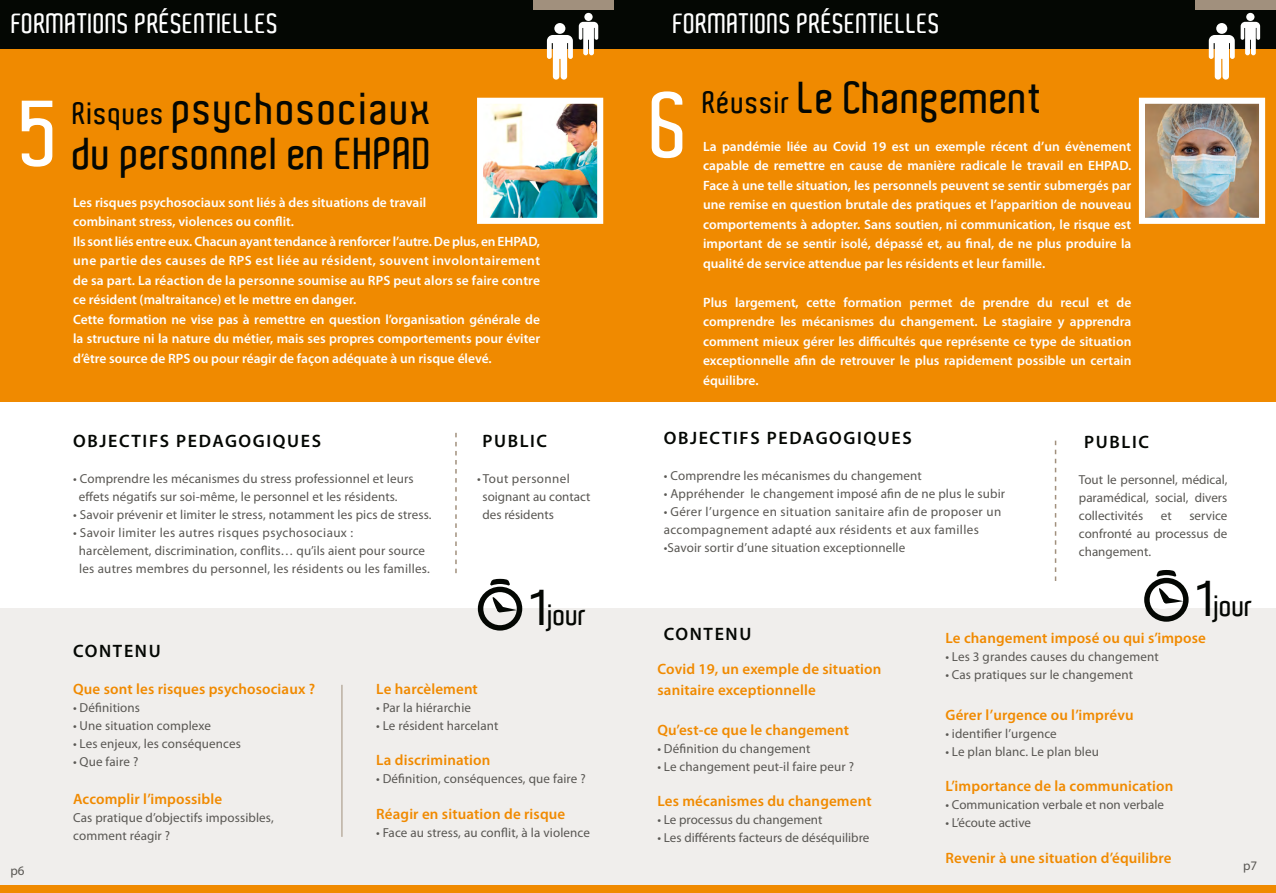
<style>
.page{position:relative;width:1276px;height:893px;background:#fff}
.page>*{position:absolute;margin:0;border:0;box-sizing:border-box;transform-origin:0 0}
.t1{font:600 90px "Aldo";color:#fff}
.t2{font:600 43.5px/45px "Aldo";letter-spacing:.01em;color:#040703}
.t3{font:600 28.65px "Aldo";color:#040703}
.t4{font:600 27px "Aldo";letter-spacing:.01em;color:#fff}
.t5{font:600 18px "Myriad Pro";letter-spacing:.09em;color:#040703}
.t6{font:600 15px/20.2px "Myriad Pro";letter-spacing:.01em;color:#f08a00}
.t7{font:600 13.5px/19.5px "Myriad Pro";color:#fff;text-align:justify}
.t8{font:13.05px/18px "Myriad Pro";letter-spacing:.01em;color:#595753}
.t9{font:13.05px/18px "Myriad Pro";letter-spacing:.03em;color:#595753}
.s1{font-size:30px}
.s2{font-size:49.05px}
</style>
<div class="page">
<div style="left:0;top:609px;width:638px;height:284px;background:#f0eeec"></div>
<div style="left:636px;top:609px;width:640px;height:284px;background:#f0eeec"></div>
<div style="left:0;top:49px;width:638px;height:352px;background:#f08a00"></div>
<div style="left:629px;top:48px;width:647px;height:353px;background:#f08a00"></div>
<div style="left:0;top:886px;width:638px;height:7px;background:#f08a00"></div>
<div style="left:632px;top:886px;width:644px;height:7px;background:#f08a00"></div>
<div style="left:0;top:0;width:638px;height:49px;background:#040703"></div>
<div style="left:636px;top:0;width:640px;height:49px;background:#040703"></div>
<div style="left:533px;top:0;width:81px;height:9px;background:#a1907d"></div>
<div style="left:1195px;top:0;width:81px;height:9px;background:#a1907d"></div>
<div style="left:554px;top:23px;width:11px;height:11px;background:#fff;border-radius:50%"></div>
<svg style="left:547px;top:35px;width:26px;height:45px"></svg>
<div style="left:584px;top:13px;width:8px;height:8px;background:#fff;border-radius:50%"></div>
<svg style="left:579px;top:22px;width:19px;height:33px"></svg>
<div style="left:1216px;top:23px;width:11px;height:11px;background:#fff;border-radius:50%"></div>
<svg style="left:1208px;top:35px;width:26px;height:45px"></svg>
<div style="left:1246px;top:13px;width:8px;height:8px;background:#fff;border-radius:50%"></div>
<svg style="left:1240px;top:22px;width:20px;height:33px"></svg>
<hr style="left:342px;top:685px;width:1px;height:152px;background:#a1907d">
<img style="left:484px;top:105px;width:112px;height:112px">
<div style="left:477px;top:98px;width:126px;height:126px;border:6px solid #fff"></div>
<img style="left:1146px;top:105px;width:112px;height:112px">
<div style="left:1139px;top:98px;width:126px;height:126px;border:6px solid #fff"></div>
<svg style="left:455px;top:433px;width:2px;height:140px"></svg>
<svg style="left:1054px;top:441px;width:2px;height:140px"></svg>
<svg style="left:478px;top:579px;width:44px;height:52px"></svg>
<svg style="left:1144px;top:570px;width:44px;height:52px"></svg>
<h3 class="t4" style="left:12px;top:8px;width:269px">FORMATIONS PRÉSENTIELLES</h3>
<h3 class="t4" style="left:673px;top:8px;width:269px">FORMATIONS PRÉSENTIELLES</h3>
<h1 class="t1" style="left:22px;top:84px;width:41px">5</h1>
<h1 class="t1" style="left:651px;top:75px;width:41px">6</h1>
<h2 class="t2" style="left:73px;top:86px;width:361px"><span class="s1">Risques</span> psychosociaux du personnel en EHPAD</h2>
<p class="t7" style="left:73px;top:192px;width:468px;text-align:left">Les risques psychosociaux sont liés à des situations de travail<br>combinant stress, violences ou conflit.<br>Ils sont liés entre eux. Chacun ayant tendance à renforcer l’autre. De plus, en EHPAD, une partie des causes de RPS est liée au résident, souvent involontairement de sa part. La réaction de la personne soumise au RPS peut alors se faire contre ce résident (maltraitance) et le mettre en danger.<br>Cette formation ne vise pas à remettre en question l’organisation générale de la structure ni la nature du métier, mais ses propres comportements pour éviter d’être source de RPS ou pour réagir de façon adéquate à un risque élevé.</p>
<h2 class="t2" style="left:703px;top:76px;width:340px"><span class="s1">Réussir</span> Le Changement</h2>
<p class="t7" style="left:703px;top:137px;width:430px">La pandémie liée au Covid 19 est un exemple récent d’un évènement capable de remettre en cause de manière radicale le travail en EHPAD.<br>Face à une telle situation, les personnels peuvent se sentir submergés par une remise en question brutale des pratiques et l’apparition de nouveau comportements à adopter. Sans soutien, ni communication, le risque est important de se sentir isolé, dépassé et, au final, de ne plus produire la qualité de service attendue par les résidents et leur famille.</p>
<p class="t7" style="left:703px;top:293px;width:430px">Plus largement, cette formation permet de prendre du recul et de comprendre les mécanismes du changement. Le stagiaire y apprendra comment mieux gérer les difficultés que représente ce type de situation exceptionnelle afin de retrouver le plus rapidement possible un certain équilibre.</p>
<h3 class="t5" style="left:73px;top:431px;width:249px">OBJECTIFS PEDAGOGIQUES</h3>
<p class="t8" style="left:79px;top:470px;width:336px;text-indent:-6px">• Comprendre les mécanismes du stress professionnel et leurs effets négatifs sur soi-même, le personnel et les résidents.</p>
<p class="t8" style="left:73px;top:506px;width:360px">• Savoir prévenir et limiter le stress, notamment les pics de stress.</p>
<p class="t8" style="left:79px;top:524px;width:352px;text-indent:-6px">• Savoir limiter les autres risques psychosociaux :<br>harcèlement, discrimination, conflits… qu’ils aient pour source les autres membres du personnel, les résidents ou les familles.</p>
<h3 class="t5" style="left:482px;top:431px;width:66px">PUBLIC</h3>
<p class="t8" style="left:482px;top:470px;width:109px;text-indent:-6px">• Tout personnel soignant au contact des résidents</p>
<h3 class="t5" style="left:664px;top:428px;width:249px">OBJECTIFS PEDAGOGIQUES</h3>
<p class="t8" style="left:664px;top:467px;width:259px">• Comprendre les mécanismes du changement</p>
<p class="t8" style="left:664px;top:485px;width:343px">• Appréhender le changement imposé afin de ne plus le subir</p>
<p class="t9" style="left:664px;top:503px;width:339px">• Gérer l’urgence en situation sanitaire afin de proposer un accompagnement adapté aux résidents et aux familles</p>
<p class="t8" style="left:664px;top:539px;width:243px">•Savoir sortir d’une situation exceptionnelle</p>
<h3 class="t5" style="left:1084px;top:432px;width:66px">PUBLIC</h3>
<p class="t8" style="left:1079px;top:471px;width:150px;text-align:justify">Tout le personnel, médical, paramédical, social, divers collectivités</p>
<p class="t8" style="left:1079px;top:507px;width:150px;text-align:justify;text-indent:111px">service confronté au processus de changement.</p>
<p class="t8" style="left:1161px;top:507px;width:12px">et</p>
<h3 class="t3" style="left:531px;top:598px;width:57px"><span class="s2">1</span>jour</h3>
<h3 class="t3" style="left:1197px;top:590px;width:57px"><span class="s2">1</span>jour</h3>
<p class="t6" style="left:657px;top:659px;width:225px">Covid 19, un exemple de situation sanitaire exceptionnelle</p>
<p class="t6" style="left:657px;top:720px;width:193px">Qu’est-ce que le changement</p>
<p class="t8" style="left:657px;top:740px;width:154px">• Définition du changement</p>
<p class="t8" style="left:657px;top:758px;width:198px">• Le changement peut-il faire peur ?</p>
<p class="t6" style="left:657px;top:791px;width:216px">Les mécanismes du changement</p>
<p class="t8" style="left:657px;top:811px;width:166px">• Le processus du changement</p>
<p class="t8" style="left:657px;top:829px;width:213px">• Les différents facteurs de déséquilibre</p>
<h3 class="t5" style="left:664px;top:624px;width:89px">CONTENU</h3>
<p class="t6" style="left:945px;top:629px;width:262px">Le changement imposé ou qui s’impose</p>
<p class="t8" style="left:945px;top:648px;width:215px">• Les 3 grandes causes du changement</p>
<p class="t8" style="left:945px;top:666px;width:189px">• Cas pratiques sur le changement</p>
<p class="t6" style="left:945px;top:705px;width:190px">Gérer l’urgence ou l’imprévu</p>
<p class="t8" style="left:945px;top:725px;width:113px">• identifier l’urgence</p>
<p class="t8" style="left:945px;top:743px;width:155px">• Le plan blanc. Le plan bleu</p>
<p class="t6" style="left:945px;top:776px;width:229px">L’importance de la communication</p>
<p class="t8" style="left:945px;top:796px;width:220px">• Communication verbale et non verbale</p>
<p class="t8" style="left:945px;top:814px;width:87px">• L’écoute active</p>
<p class="t6" style="left:945px;top:848px;width:228px">Revenir à une situation d’équilibre</p>
<h3 class="t5" style="left:73px;top:641px;width:89px">CONTENU</h3>
<p class="t6" style="left:73px;top:679px;width:244px">Que sont les risques psychosociaux ?</p>
<p class="t8" style="left:73px;top:699px;width:68px">• Définitions</p>
<p class="t8" style="left:73px;top:717px;width:139px">• Une situation complexe</p>
<p class="t8" style="left:73px;top:735px;width:169px">• Les enjeux, les conséquences</p>
<p class="t8" style="left:73px;top:753px;width:67px">• Que faire ?</p>
<p class="t6" style="left:73px;top:789px;width:151px">Accomplir l’impossible</p>
<p class="t8" style="left:73px;top:809px;width:202px">Cas pratique d’objectifs impossibles, comment réagir ?</p>
<p class="t6" style="left:376px;top:679px;width:103px">Le harcèlement</p>
<p class="t8" style="left:376px;top:699px;width:96px">• Par la hiérarchie</p>
<p class="t8" style="left:376px;top:717px;width:124px">• Le résident harcelant</p>
<p class="t6" style="left:376px;top:750px;width:116px">La discrimination</p>
<p class="t8" style="left:376px;top:770px;width:211px">• Définition, conséquences, que faire ?</p>
<p class="t6" style="left:376px;top:804px;width:191px">Réagir en situation de risque</p>
<p class="t8" style="left:376px;top:823px;width:215px">• Face au stress, au conflit, à la violence</p>
<p class="t8" style="left:10px;top:862px;width:16px">p6</p>
<p class="t8" style="left:1243px;top:857px;width:16px">p7</p>
</div>
